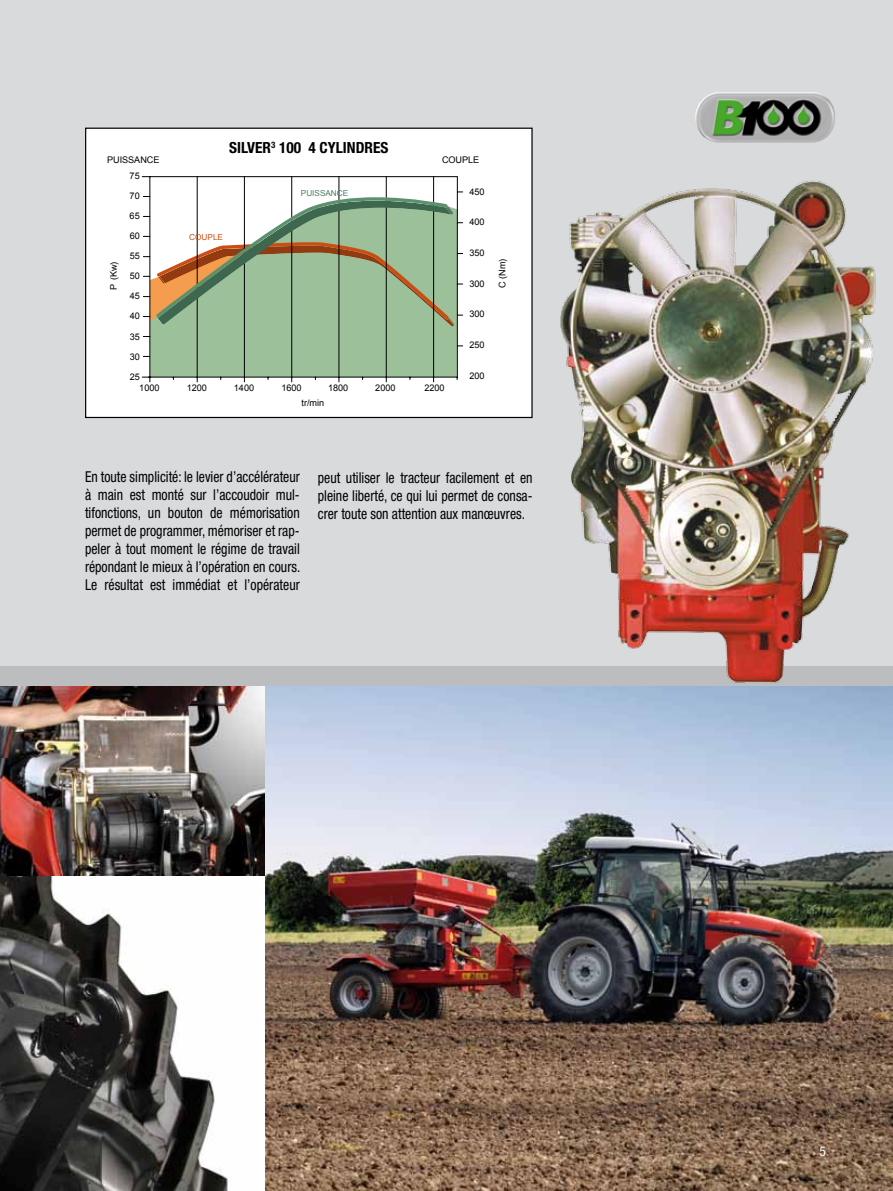
<style>
.page{position:relative;width:893px;height:1191px;background:#fff}
.page>*{position:absolute;margin:0;border:0;box-sizing:border-box;transform-origin:0 0}
.t1{font:700 condensed 15.3px "Helvetica Neue LT Std";color:#000}
.t2{font:condensed 15px/18px "Helvetica Neue LT Std";color:#000;text-align:justify;scale:.92 1}
.t3{font:condensed 13.5px "Helvetica Neue LT Std";color:#fff}
.t4{font:9.15px/20.1px "Arial";letter-spacing:-.005em;color:#000;text-align:justify}
.t5{font:8.25px "Arial";letter-spacing:-.005em;color:#4e7c5f}
.t6{font:8.25px "Arial";letter-spacing:-.005em;color:#ca4e12}
</style>
<div class="page">
<img style="left:0;top:875px;width:259px;height:316px">
<div style="left:0;top:0;width:893px;height:683px;background:#d9dadb"></div>
<img style="left:0;top:685px;width:265px;height:190px">
<img style="left:695px;top:92px;width:140px;height:51px">
<img style="left:265px;top:685px;width:628px;height:506px">
<div style="left:0;top:666px;width:893px;height:19px;background:#bbbdbe"></div>
<img style="left:547px;top:180px;width:346px;height:509px">
<div style="left:86px;top:128px;width:446px;height:289px;background:#fff"></div>
<svg style="left:150px;top:204px;width:307px;height:172px;background:#9dbe99"></svg>
<hr style="left:457px;top:177px;width:1px;height:200px;background:#000">
<hr style="left:197px;top:176px;width:1px;height:201px;background:#000">
<hr style="left:244px;top:176px;width:1px;height:201px;background:#000">
<hr style="left:291px;top:176px;width:1px;height:201px;background:#000">
<hr style="left:339px;top:176px;width:1px;height:201px;background:#000">
<hr style="left:386px;top:176px;width:1px;height:201px;background:#000">
<hr style="left:433px;top:176px;width:1px;height:201px;background:#000">
<hr style="left:149px;top:376px;width:308px;height:1px;background:#000">
<svg style="left:142px;top:376px;width:8px;height:6px"></svg>
<hr style="left:142px;top:176px;width:315px;height:1px;background:#000">
<hr style="left:149px;top:176px;width:1px;height:201px;background:#000">
<svg style="left:156px;top:191px;width:307px;height:135px"></svg>
<div style="left:85px;top:128px;width:448px;height:290px;border:1px solid #000"></div>
<p class="t1" style="left:229px;top:138px;width:161px">SILVER<sup>3</sup> 100 4 CYLINDRES</p>
<p class="t4" style="left:107px;top:149px;width:54px">PUISSANCE</p>
<p class="t4" style="left:442px;top:149px;width:39px">COUPLE</p>
<p class="t5" style="left:301px;top:187px;width:49px">PUISSANCE</p>
<p class="t4" style="left:469px;top:182px;width:17px">450</p>
<p class="t6" style="left:189px;top:232px;width:35px">COUPLE</p>
<p class="t4" style="left:130px;top:166px;width:12px">75<br>70<br>65</p>
<p class="t4" style="left:469px;top:212px;width:17px">400</p>
<p class="t4" style="left:130px;top:226px;width:12px">60</p>
<p class="t4" style="left:103px;top:290px;width:30px;rotate:-90deg">P (Kw)</p>
<p class="t4" style="left:130px;top:246px;width:12px">55</p>
<p class="t4" style="left:130px;top:266px;width:12px">50</p>
<p class="t4" style="left:130px;top:286px;width:12px">45</p>
<p class="t4" style="left:130px;top:306px;width:12px">40</p>
<p class="t4" style="left:130px;top:326px;width:12px">35</p>
<p class="t4" style="left:130px;top:346px;width:12px">30</p>
<p class="t4" style="left:130px;top:366px;width:12px">25</p>
<p class="t4" style="left:139px;top:378px;width:22px">1000</p>
<p class="t4" style="left:187px;top:378px;width:22px">1200</p>
<p class="t4" style="left:234px;top:378px;width:22px">1400</p>
<p class="t4" style="left:281px;top:378px;width:22px">1600</p>
<p class="t4" style="left:328px;top:378px;width:22px">1800</p>
<p class="t4" style="left:375px;top:378px;width:22px">2000</p>
<p class="t4" style="left:424px;top:378px;width:22px">2200</p>
<p class="t4" style="left:302px;top:392px;width:24px">tr/min</p>
<p class="t4" style="left:469px;top:243px;width:17px">350</p>
<p class="t4" style="left:469px;top:273px;width:17px">300</p>
<p class="t4" style="left:469px;top:304px;width:17px">300</p>
<p class="t4" style="left:469px;top:335px;width:17px">250</p>
<p class="t4" style="left:469px;top:365px;width:17px">200</p>
<p class="t4" style="left:492px;top:288px;width:31px;rotate:-90deg">C (Nm)</p>
<p class="t2" style="left:85px;top:468px;width:236px">En toute simplicité: le levier d’accélérateur à main est monté sur l’accoudoir mul&shy;tifonctions, un bouton de mémorisation permet de programmer, mémoriser et rap&shy;peler à tout moment le régime de travail répondant le mieux à l’opération en cours.<br>Le résultat est immédiat et l’opérateur</p>
<p class="t2" style="left:318px;top:468px;width:235px">peut utiliser le tracteur facilement et en pleine liberté, ce qui lui permet de consa&shy;crer toute son attention aux manœuvres.</p>
<p class="t3" style="left:819px;top:1143px;width:8px">5</p>
</div>
